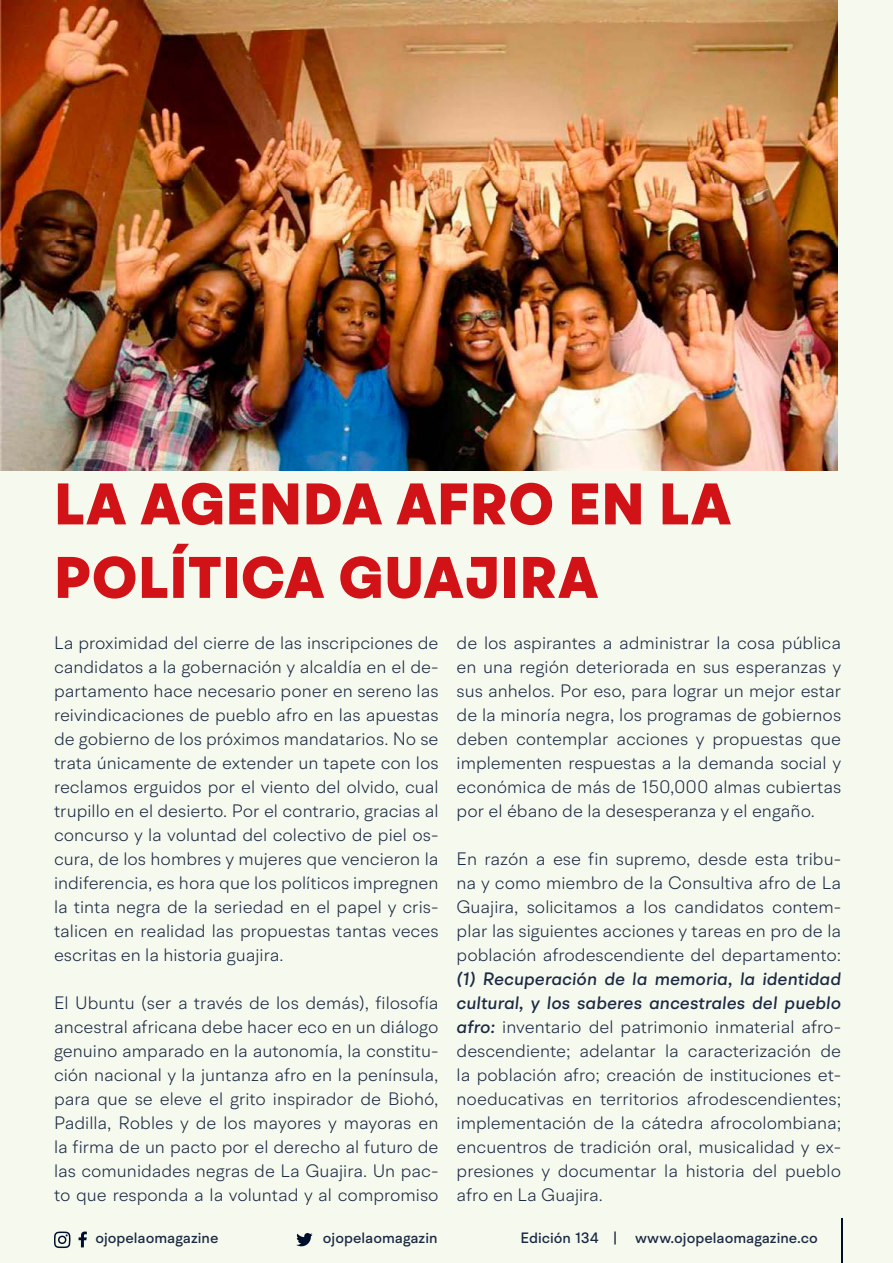
<style>
.page{position:relative;width:893px;height:1263px;background:#f6f9ee}
.page>*{position:absolute;margin:0;border:0;box-sizing:border-box;transform-origin:0 0}
.t1{font:900 58.5px/73.5px "BR Hendrix";letter-spacing:.01em;color:#d11217}
.t2{font:300 18px/24px "BR Hendrix";color:#1b2943;text-align:justify}
.t3{font:500 15px "BR Hendrix";color:#1b2943}
.s1{font-weight:500;font-style:italic}
</style>
<div class="page">
<svg style="left:296px;top:1233px;width:17px;height:13px"></svg>
<svg style="left:79px;top:1231px;width:8px;height:16px"></svg>
<svg style="left:54px;top:1231px;width:17px;height:17px"></svg>
<hr style="left:841px;top:1219px;width:1px;height:44px;background:#000f2b">
<img style="left:0;top:0;width:837px;height:471px">
<h1 class="t1" style="left:54px;top:469px;width:679px">LA AGENDA AFRO EN LA<br>POLÍTICA GUAJIRA</h1>
<p class="t2" style="left:54px;top:630px;width:386px">La proximidad del cierre de las inscripciones de candidatos a la gobernación y alcaldía en el de&shy;partamento hace necesario poner en sereno las reivindicaciones de pueblo afro en las apuestas de gobierno de los próximos mandatarios. No se trata únicamente de extender un tapete con los reclamos erguidos por el viento del olvido, cual trupillo en el desierto. Por el contrario, gracias al concurso y la voluntad del colectivo de piel os&shy;cura, de los hombres y mujeres que vencieron la indiferencia, es hora que los políticos impregnen la tinta negra de la seriedad en el papel y cris&shy;talicen en realidad las propuestas tantas veces escritas en la historia guajira.</p>
<p class="t2" style="left:54px;top:990px;width:386px">El Ubuntu (ser a través de los demás), filosofía ancestral africana debe hacer eco en un diálogo genuino amparado en la autonomía, la constitu&shy;ción nacional y la juntanza afro en la península, para que se eleve el grito inspirador de Biohó, Padilla, Robles y de los mayores y mayoras en la firma de un pacto por el derecho al futuro de las comunidades negras de La Guajira. Un pac&shy;to que responda a la voluntad y al compromiso</p>
<p class="t2" style="left:457px;top:630px;width:386px">de los aspirantes a administrar la cosa pública en una región deteriorada en sus esperanzas y sus anhelos. Por eso, para lograr un mejor estar de la minoría negra, los programas de gobiernos deben contemplar acciones y propuestas que implementen respuestas a la demanda social y económica de más de 150,000 almas cubiertas por el ébano de la desesperanza y el engaño.</p>
<p class="t2" style="left:457px;top:846px;width:386px">En razón a ese fin supremo, desde esta tribu&shy;na y como miembro de la Consultiva afro de La Guajira, solicitamos a los candidatos contem&shy;plar las siguientes acciones y tareas en pro de la población afrodescendiente del departamento:</p>
<p class="t2" style="left:457px;top:966px;width:386px"><span class="s1">(1) Recuperación de la memoria, la identidad cultural, y los saberes ancestrales del pueblo afro:</span> inventario del patrimonio inmaterial afro&shy;descendiente; adelantar la caracterización de la población afro; creación de instituciones et&shy;noeducativas en territorios afrodescendientes; implementación de la cátedra afrocolombiana; encuentros de tradición oral, musicalidad y ex&shy;presiones y documentar la historia del pueblo afro en La Guajira.</p>
<p class="t3" style="left:95px;top:1229px;width:125px">ojopelaomagazine</p>
<p class="t3" style="left:323px;top:1229px;width:116px">ojopelaomagazin</p>
<p class="t3" style="left:521px;top:1229px;width:299px">Edición 134 | www.ojopelaomagazine.co</p>
</div>
